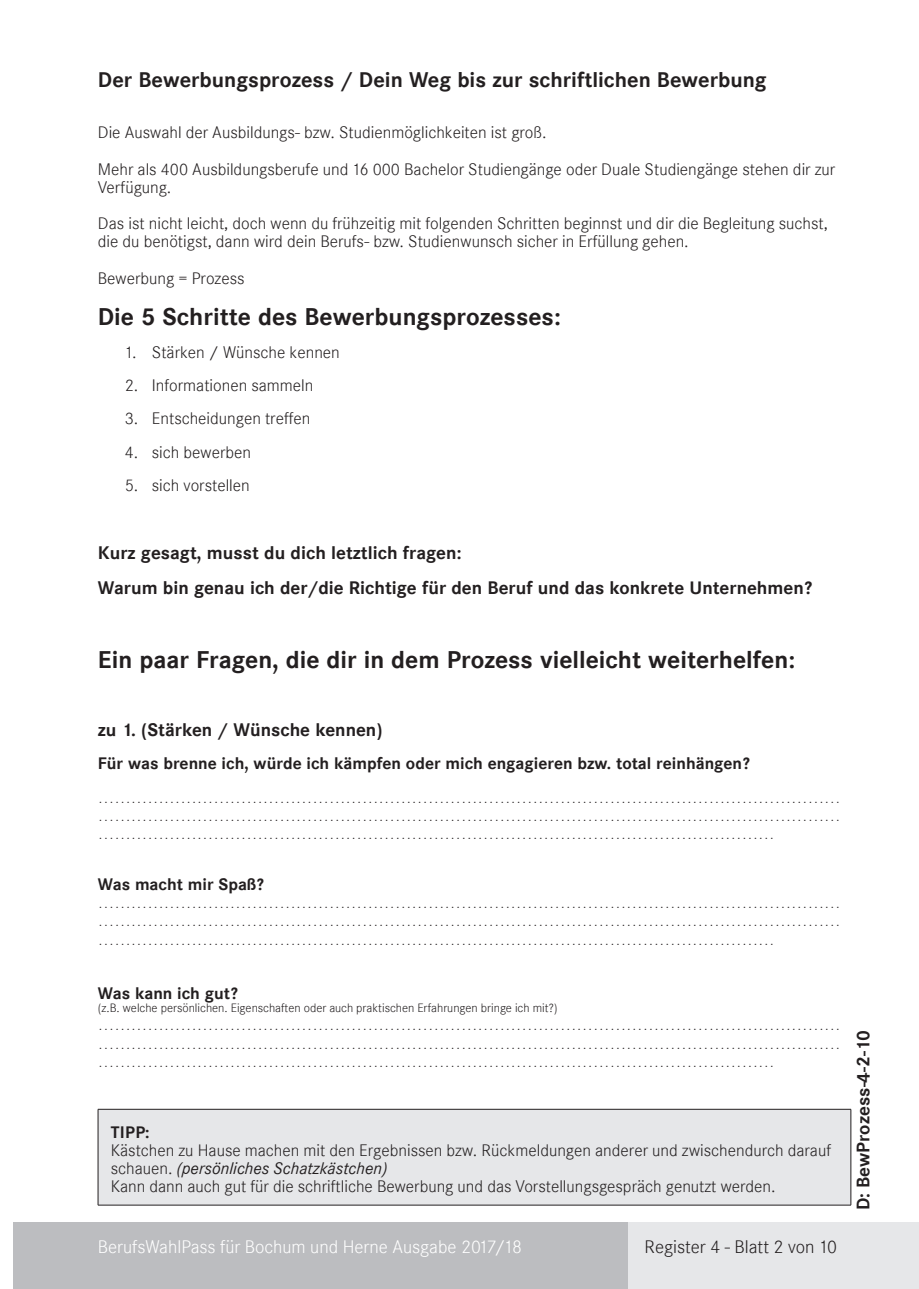
<style>
.page{position:relative;width:919px;height:1289px;background:#fff}
.page>*{position:absolute;margin:0;border:0;box-sizing:border-box;transform-origin:0 0}
.t1{font:700 24px "Corporate SBQ";color:#231f20}
.t2{font:700 21px "Corporate SBQ";color:#231f20}
.t3{font:700 18px/34.8px "Corporate SBQ";color:#231f20}
.t4{font:300 18px "Corporate SBQ";color:#fff}
.t5{font:300 18px "Corporate SBQ";color:#231f20}
.t6{font:300 16.5px/18.1px "Corporate SBQ";color:#231f20}
.t7{font:700 16.5px "Corporate SBQ";color:#231f20}
.t8{font:300 12px "Corporate SBQ";color:#231f20}
.s1{font-weight:400;font-style:italic}
</style>
<div class="page">
<div style="left:13px;top:1222px;width:615px;height:66px;background:#bcbdc0"></div>
<div style="left:628px;top:1222px;width:290px;height:66px;background:#e6e7e9"></div>
<div style="left:98px;top:1109px;width:752px;height:96px;background:#e6e7e9"></div>
<hr style="left:98px;top:1108px;width:753px;height:1px;background:#231f20">
<hr style="left:98px;top:1109px;width:1px;height:95px;background:#231f20">
<hr style="left:850px;top:1109px;width:1px;height:95px;background:#231f20">
<hr style="left:98px;top:1204px;width:753px;height:1px;background:#231f20">
<p class="t2" style="left:98px;top:67px;width:670px">Der Bewerbungsprozess / Dein Weg bis zur schriftlichen Bewerbung</p>
<p class="t6" style="left:98px;top:124px;width:450px">Die Auswahl der Ausbildungs- bzw. Studienmöglichkeiten ist groß.</p>
<p class="t6" style="left:98px;top:160px;width:739px">Mehr als 400 Ausbildungsberufe und 16 000 Bachelor Studiengänge oder Duale Studiengänge stehen dir zur<br>Verfügung.</p>
<p class="t6" style="left:98px;top:214px;width:731px">Das ist nicht leicht, doch wenn du frühzeitig mit folgenden Schritten beginnst und dir die Begleitung suchst, die du benötigst, dann wird dein Berufs- bzw. Studienwunsch sicher in Erfüllung gehen.</p>
<p class="t6" style="left:98px;top:269px;width:148px">Bewerbung = Prozess</p>
<h1 class="t1" style="left:98px;top:302px;width:464px">Die 5 Schritte des Bewerbungsprozesses:</h1>
<p class="t6" style="left:125px;top:343px;width:216px">1. Stärken / Wünsche kennen</p>
<p class="t6" style="left:125px;top:377px;width:190px">2. Informationen sammeln</p>
<p class="t6" style="left:125px;top:410px;width:187px">3. Entscheidungen treffen</p>
<p class="t6" style="left:125px;top:443px;width:128px">4. sich bewerben</p>
<p class="t6" style="left:125px;top:476px;width:126px">5. sich vorstellen</p>
<p class="t3" style="left:98px;top:535px;width:715px">Kurz gesagt, musst du dich letztlich fragen:<br>Warum bin genau ich der/die Richtige für den Beruf und das konkrete Unternehmen?</p>
<h1 class="t1" style="left:98px;top:645px;width:698px">Ein paar Fragen, die dir in dem Prozess vielleicht weiterhelfen:</h1>
<p class="t3" style="left:98px;top:712px;width:286px">zu 1. (Stärken / Wünsche kennen)</p>
<p class="t7" style="left:98px;top:753px;width:653px">Für was brenne ich, würde ich kämpfen oder mich engagieren bzw. total reinhängen?</p>
<p class="t6" style="left:98px;top:788px;width:744px;text-align:justify">……………………………………………………………………………………………………………………… ……………………………………………………………………………………………………………………… ……………………………………………………………………………………………………………</p>
<p class="t7" style="left:98px;top:874px;width:167px">Was macht mir Spaß?</p>
<p class="t6" style="left:98px;top:893px;width:744px;text-align:justify">……………………………………………………………………………………………………………………… ……………………………………………………………………………………………………………………… ……………………………………………………………………………………………………………</p>
<p class="t7" style="left:98px;top:983px;width:141px">Was kann ich gut?</p>
<p class="t8" style="left:98px;top:1001px;width:461px">(z.B. welche persönlichen. Eigenschaften oder auch praktischen Erfahrungen bringe ich mit?)</p>
<p class="t6" style="left:98px;top:1015px;width:744px;text-align:justify">……………………………………………………………………………………………………………………… ……………………………………………………………………………………………………………………… ……………………………………………………………………………………………………………</p>
<p class="t7" style="left:111px;top:1121px;width:40px">TIPP:</p>
<p class="t6" style="left:111px;top:1141px;width:721px">Kästchen zu Hause machen mit den Ergebnissen bzw. Rückmeldungen anderer und zwischendurch darauf schauen. <span class="s1">(persönliches Schatzkästchen)<br></span>Kann dann auch gut für die schriftliche Bewerbung und das Vorstellungsgespräch genutzt werden.</p>
<p class="t4" style="left:98px;top:1236px;width:425px">BerufsWahlPass für Bochum und Herne Ausgabe 2017/18</p>
<p class="t5" style="left:644px;top:1236px;width:194px">Register 4 - Blatt 2 von 10</p>
<p class="t3" style="left:846px;top:1210px;width:181px;rotate:-90deg">D: BewProzess-4-2-10</p>
</div>
